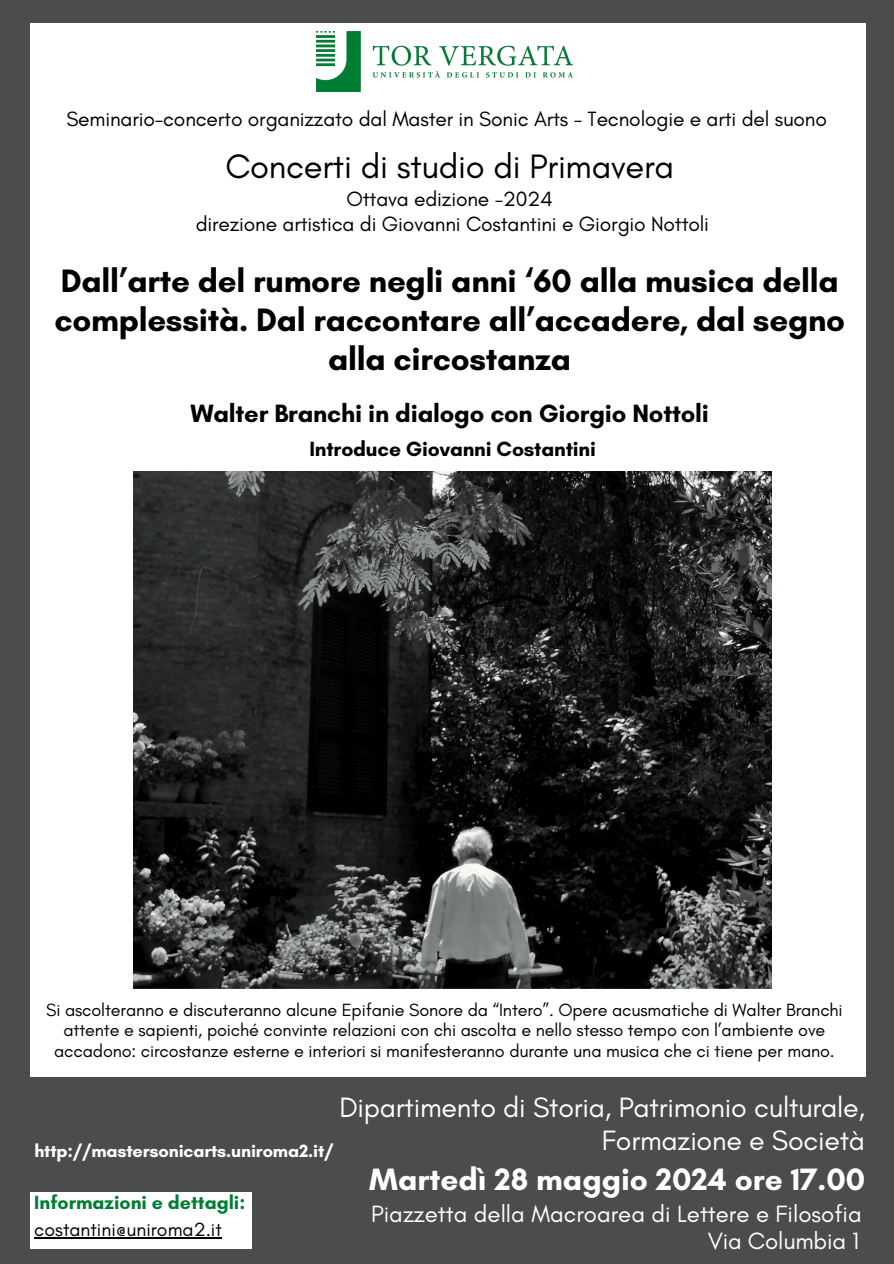
<style>
.page{position:relative;width:894px;height:1264px;background:#fff}
.page>*{position:absolute;margin:0;border:0;box-sizing:border-box;transform-origin:0 0}
.t1{font:34.5px "Glacial Indifference";letter-spacing:-.01em;color:#000}
.t2{font:700 33px/39.3px "Glacial Indifference";letter-spacing:-.01em;color:#000;text-align:center}
.t3{font:700 31.5px "Glacial Indifference";color:#fff}
.t4{font:28.5px/32.7px "Glacial Indifference";letter-spacing:-.01em;color:#fff;text-align:right}
.t5{font:700 25.5px "Glacial Indifference";letter-spacing:-.01em;color:#000}
.t6{font:24px "Glacial Indifference";color:#fff}
.t7{font:21px/24.8px "Glacial Indifference";letter-spacing:-.01em;color:#000;text-align:center}
.t8{font:700 21px "Glacial Indifference";letter-spacing:-.01em;color:#000}
.t9{font:700 19.5px "Glacial Indifference";color:#007d34}
.t10{font:19.5px "Glacial Indifference";color:#000}
.t11{font:18px/20.2px "Glacial Indifference";letter-spacing:-.01em;color:#000;text-align:center}
.t12{font:700 18px "Glacial Indifference";letter-spacing:-.01em;color:#fff}
</style>
<div class="page">
<div style="left:0;top:0;width:893px;height:1263px;background:#4b4d4d"></div>
<div style="left:30px;top:24px;width:835px;height:1052px;background:#fff"></div>
<div style="left:30px;top:1191px;width:222px;height:56px;background:#fff"></div>
<img style="left:316px;top:31px;width:256px;height:61px">
<img style="left:133px;top:471px;width:638px;height:517px">
<hr style="left:34px;top:1237px;width:188px;height:1px;background:#000">
<p class="t7" style="left:66px;top:106px;width:762px">Seminario-concerto organizzato dal Master in Sonic Arts - Tecnologie e arti del suono</p>
<h2 class="t1" style="left:225px;top:145px;width:450px">Concerti di studio di Primavera</h2>
<h2 class="t7" style="left:196px;top:186px;width:514px">Ottava edizione -2024<br>direzione artistica di Giovanni Costantini e Giorgio Nottoli</h2>
<p class="t2" style="left:54px;top:260px;width:792px">Dall’arte del rumore negli anni ‘60 alla musica della complessità. Dal raccontare all’accadere, dal segno alla circostanza</p>
<h1 class="t5" style="left:190px;top:397px;width:520px">Walter Branchi in dialogo con Giorgio Nottoli</h1>
<h4 class="t8" style="left:309px;top:435px;width:288px">Introduce Giovanni Costantini</h4>
<h4 class="t11" style="left:46px;top:999px;width:797px">Si ascolteranno e discuteranno alcune Epifanie Sonore da “Intero”. Opere acusmatiche di Walter Branchi attente e sapienti, poiché convinte relazioni con chi ascolta e nello stesso tempo con l’ambiente ove accadono: circostanze esterne e interiori si manifesteranno durante una musica che ci tiene per mano.</h4>
<h6 class="t4" style="left:339px;top:1090px;width:527px">Dipartimento di Storia, Patrimonio culturale,<br>Formazione e Società</h6>
<h6 class="t12" style="left:34px;top:1139px;width:300px">http://mastersonicarts.uniroma2.it/</h6>
<h1 class="t9" style="left:34px;top:1190px;width:212px">Informazioni e dettagli:</h1>
<h3 class="t10" style="left:34px;top:1217px;width:189px">costantini@uniroma2.it</h3>
<h5 class="t3" style="left:369px;top:1160px;width:497px">Martedì 28 maggio 2024 ore 17.00</h5>
<p class="t6" style="left:371px;top:1198px;width:492px">Piazzetta della Macroarea di Lettere e Filosofia</p>
<p class="t6" style="left:707px;top:1226px;width:153px">Via Columbia 1</p>
</div>
